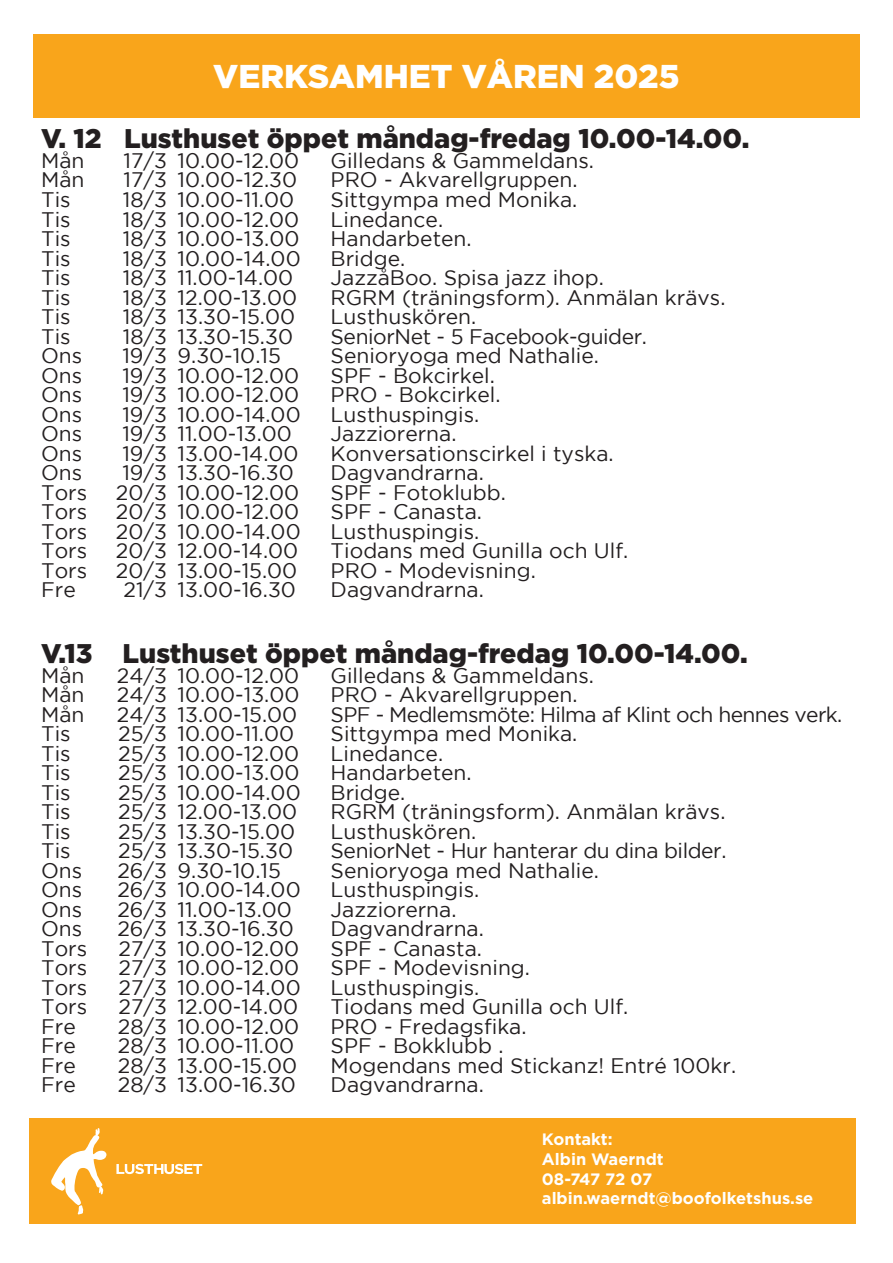
<style>
.page{position:relative;width:893px;height:1263px;background:#fff}
.page>*{position:absolute;margin:0;border:0;box-sizing:border-box;transform-origin:0 0}
.t1{font:900 33px "Gotham";color:#fff}
.t2{font:900 27px "Gotham";color:#231f20}
.t3{font:21px "Gotham";color:#231f20}
.t4{font:21px "Gotham";letter-spacing:-.02em;color:#231f20}
.t5{font:21px "Gotham";letter-spacing:-.03em;color:#231f20}
.t6{font:700 16.5px "Gotham";color:#fff}
</style>
<div class="page">
<div style="left:33px;top:34px;width:827px;height:84px;background:#f9a51b"></div>
<div style="left:29px;top:1119px;width:827px;height:105px;background:#f9a51b"></div>
<svg style="left:51px;top:1128px;width:56px;height:86px"></svg>
<svg style="left:116px;top:1164px;width:86px;height:10px"></svg>
<p class="t1" style="left:213px;top:57px;width:468px">VERKSAMHET VÅREN 2025</p>
<p class="t2" style="left:41px;top:123px;width:710px">V. 12 Lusthuset öppet måndag-fredag 10.00-14.00.</p>
<p class="t3" style="left:41px;top:149px;width:45px">Mån</p>
<p class="t3" style="left:124px;top:149px;width:177px">17/3 10.00-12.00</p>
<p class="t3" style="left:331px;top:149px;width:265px">Gilledans &amp; Gammeldans.</p>
<p class="t3" style="left:41px;top:168px;width:45px">Mån</p>
<p class="t3" style="left:124px;top:168px;width:175px">17/3 10.00-12.30</p>
<p class="t3" style="left:331px;top:168px;width:249px">PRO - Akvarellgruppen.</p>
<p class="t3" style="left:41px;top:188px;width:31px">Tis</p>
<p class="t3" style="left:123px;top:188px;width:173px">18/3 10.00-11.00</p>
<p class="t3" style="left:331px;top:188px;width:248px">Sittgympa med Monika.</p>
<p class="t3" style="left:41px;top:207px;width:31px">Tis</p>
<p class="t3" style="left:123px;top:207px;width:178px">18/3 10.00-12.00</p>
<p class="t3" style="left:331px;top:207px;width:114px">Linedance.</p>
<p class="t3" style="left:41px;top:227px;width:31px">Tis</p>
<p class="t3" style="left:123px;top:227px;width:178px">18/3 10.00-13.00</p>
<p class="t3" style="left:331px;top:227px;width:143px">Handarbeten.</p>
<p class="t3" style="left:41px;top:246px;width:31px">Tis</p>
<p class="t3" style="left:123px;top:246px;width:179px">18/3 10.00-14.00</p>
<p class="t3" style="left:331px;top:246px;width:76px">Bridge.</p>
<p class="t3" style="left:41px;top:266px;width:31px">Tis</p>
<p class="t3" style="left:123px;top:266px;width:172px">18/3 11.00-14.00</p>
<p class="t3" style="left:331px;top:266px;width:275px">JazzåBoo. Spisa jazz ihop.</p>
<p class="t3" style="left:41px;top:285px;width:31px">Tis</p>
<p class="t3" style="left:123px;top:285px;width:176px">18/3 12.00-13.00</p>
<p class="t3" style="left:331px;top:285px;width:396px">RGRM (träningsform). Anmälan krävs.</p>
<p class="t3" style="left:41px;top:305px;width:31px">Tis</p>
<p class="t3" style="left:123px;top:305px;width:174px">18/3 13.30-15.00</p>
<p class="t3" style="left:331px;top:305px;width:147px">Lusthuskören.</p>
<p class="t3" style="left:41px;top:324px;width:31px">Tis</p>
<p class="t3" style="left:123px;top:324px;width:172px">18/3 13.30-15.30</p>
<p class="t4" style="left:331px;top:324px;width:318px">SeniorNet - 5 Facebook-guider.</p>
<p class="t3" style="left:41px;top:344px;width:43px">Ons</p>
<p class="t3" style="left:122px;top:344px;width:160px">19/3 9.30-10.15</p>
<p class="t3" style="left:331px;top:344px;width:270px">Senioryoga med Nathalie.</p>
<p class="t3" style="left:41px;top:363px;width:43px">Ons</p>
<p class="t3" style="left:122px;top:363px;width:178px">19/3 10.00-12.00</p>
<p class="t3" style="left:331px;top:363px;width:166px">SPF - Bokcirkel.</p>
<p class="t3" style="left:41px;top:383px;width:43px">Ons</p>
<p class="t3" style="left:122px;top:383px;width:178px">19/3 10.00-12.00</p>
<p class="t3" style="left:331px;top:383px;width:171px">PRO - Bokcirkel.</p>
<p class="t3" style="left:41px;top:402px;width:43px">Ons</p>
<p class="t3" style="left:122px;top:402px;width:180px">19/3 10.00-14.00</p>
<p class="t3" style="left:331px;top:402px;width:150px">Lusthuspingis.</p>
<p class="t3" style="left:41px;top:422px;width:43px">Ons</p>
<p class="t3" style="left:122px;top:422px;width:171px">19/3 11.00-13.00</p>
<p class="t3" style="left:331px;top:422px;width:127px">Jazziorerna.</p>
<p class="t3" style="left:41px;top:441px;width:43px">Ons</p>
<p class="t3" style="left:122px;top:441px;width:178px">19/3 13.00-14.00</p>
<p class="t3" style="left:331px;top:441px;width:285px">Konversationscirkel i tyska.</p>
<p class="t3" style="left:41px;top:461px;width:43px">Ons</p>
<p class="t3" style="left:122px;top:461px;width:173px">19/3 13.30-16.30</p>
<p class="t3" style="left:331px;top:461px;width:155px">Dagvandrarna.</p>
<p class="t3" style="left:41px;top:480px;width:48px">Tors</p>
<p class="t3" style="left:116px;top:480px;width:185px">20/3 10.00-12.00</p>
<p class="t3" style="left:331px;top:480px;width:177px">SPF - Fotoklubb.</p>
<p class="t3" style="left:41px;top:500px;width:48px">Tors</p>
<p class="t3" style="left:116px;top:500px;width:185px">20/3 10.00-12.00</p>
<p class="t3" style="left:331px;top:500px;width:153px">SPF - Canasta.</p>
<p class="t3" style="left:41px;top:519px;width:48px">Tors</p>
<p class="t3" style="left:116px;top:519px;width:186px">20/3 10.00-14.00</p>
<p class="t3" style="left:331px;top:519px;width:150px">Lusthuspingis.</p>
<p class="t3" style="left:41px;top:539px;width:48px">Tors</p>
<p class="t3" style="left:116px;top:539px;width:184px">20/3 12.00-14.00</p>
<p class="t3" style="left:331px;top:539px;width:299px">Tiodans med Gunilla och Ulf.</p>
<p class="t3" style="left:41px;top:558px;width:48px">Tors</p>
<p class="t3" style="left:116px;top:558px;width:183px">20/3 13.00-15.00</p>
<p class="t3" style="left:331px;top:558px;width:207px">PRO - Modevisning.</p>
<p class="t3" style="left:41px;top:578px;width:36px">Fre</p>
<p class="t3" style="left:123px;top:578px;width:174px">21/3 13.00-16.30</p>
<p class="t3" style="left:331px;top:578px;width:155px">Dagvandrarna.</p>
<p class="t2" style="left:41px;top:638px;width:708px">V.13 Lusthuset öppet måndag-fredag 10.00-14.00.</p>
<p class="t3" style="left:41px;top:663px;width:45px">Mån</p>
<p class="t3" style="left:117px;top:663px;width:184px">24/3 10.00-12.00</p>
<p class="t3" style="left:331px;top:663px;width:265px">Gilledans &amp; Gammeldans.</p>
<p class="t3" style="left:41px;top:683px;width:45px">Mån</p>
<p class="t3" style="left:117px;top:683px;width:184px">24/3 10.00-13.00</p>
<p class="t3" style="left:331px;top:683px;width:249px">PRO - Akvarellgruppen.</p>
<p class="t3" style="left:41px;top:702px;width:45px">Mån</p>
<p class="t3" style="left:117px;top:702px;width:182px">24/3 13.00-15.00</p>
<p class="t5" style="left:331px;top:702px;width:513px">SPF - Medlemsmöte: Hilma af Klint och hennes verk.</p>
<p class="t3" style="left:41px;top:722px;width:31px">Tis</p>
<p class="t3" style="left:118px;top:722px;width:177px">25/3 10.00-11.00</p>
<p class="t3" style="left:331px;top:722px;width:248px">Sittgympa med Monika.</p>
<p class="t3" style="left:41px;top:741px;width:31px">Tis</p>
<p class="t3" style="left:118px;top:741px;width:183px">25/3 10.00-12.00</p>
<p class="t3" style="left:331px;top:741px;width:114px">Linedance.</p>
<p class="t3" style="left:41px;top:761px;width:31px">Tis</p>
<p class="t3" style="left:118px;top:761px;width:183px">25/3 10.00-13.00</p>
<p class="t3" style="left:331px;top:761px;width:143px">Handarbeten.</p>
<p class="t3" style="left:41px;top:780px;width:31px">Tis</p>
<p class="t3" style="left:118px;top:780px;width:184px">25/3 10.00-14.00</p>
<p class="t3" style="left:331px;top:780px;width:76px">Bridge.</p>
<p class="t3" style="left:41px;top:800px;width:31px">Tis</p>
<p class="t3" style="left:118px;top:800px;width:180px">25/3 12.00-13.00</p>
<p class="t3" style="left:331px;top:800px;width:396px">RGRM (träningsform). Anmälan krävs.</p>
<p class="t3" style="left:41px;top:819px;width:31px">Tis</p>
<p class="t3" style="left:118px;top:819px;width:179px">25/3 13.30-15.00</p>
<p class="t3" style="left:331px;top:819px;width:147px">Lusthuskören.</p>
<p class="t3" style="left:41px;top:839px;width:31px">Tis</p>
<p class="t3" style="left:118px;top:839px;width:176px">25/3 13.30-15.30</p>
<p class="t4" style="left:331px;top:839px;width:397px">SeniorNet - Hur hanterar du dina bilder.</p>
<p class="t3" style="left:41px;top:858px;width:43px">Ons</p>
<p class="t3" style="left:117px;top:858px;width:165px">26/3 9.30-10.15</p>
<p class="t3" style="left:331px;top:858px;width:270px">Senioryoga med Nathalie.</p>
<p class="t3" style="left:41px;top:878px;width:43px">Ons</p>
<p class="t3" style="left:117px;top:878px;width:185px">26/3 10.00-14.00</p>
<p class="t3" style="left:331px;top:878px;width:150px">Lusthuspingis.</p>
<p class="t3" style="left:41px;top:897px;width:43px">Ons</p>
<p class="t3" style="left:117px;top:897px;width:176px">26/3 11.00-13.00</p>
<p class="t3" style="left:331px;top:897px;width:127px">Jazziorerna.</p>
<p class="t3" style="left:41px;top:917px;width:43px">Ons</p>
<p class="t3" style="left:117px;top:917px;width:178px">26/3 13.30-16.30</p>
<p class="t3" style="left:331px;top:917px;width:155px">Dagvandrarna.</p>
<p class="t3" style="left:41px;top:936px;width:48px">Tors</p>
<p class="t3" style="left:118px;top:936px;width:182px">27/3 10.00-12.00</p>
<p class="t3" style="left:331px;top:936px;width:153px">SPF - Canasta.</p>
<p class="t3" style="left:41px;top:956px;width:48px">Tors</p>
<p class="t3" style="left:118px;top:956px;width:182px">27/3 10.00-12.00</p>
<p class="t3" style="left:331px;top:956px;width:201px">SPF - Modevisning.</p>
<p class="t3" style="left:41px;top:975px;width:48px">Tors</p>
<p class="t3" style="left:118px;top:975px;width:184px">27/3 10.00-14.00</p>
<p class="t3" style="left:331px;top:975px;width:150px">Lusthuspingis.</p>
<p class="t3" style="left:41px;top:995px;width:48px">Tors</p>
<p class="t3" style="left:118px;top:995px;width:181px">27/3 12.00-14.00</p>
<p class="t3" style="left:331px;top:995px;width:299px">Tiodans med Gunilla och Ulf.</p>
<p class="t3" style="left:41px;top:1014px;width:36px">Fre</p>
<p class="t3" style="left:118px;top:1014px;width:183px">28/3 10.00-12.00</p>
<p class="t3" style="left:331px;top:1014px;width:197px">PRO - Fredagsfika.</p>
<p class="t3" style="left:41px;top:1034px;width:36px">Fre</p>
<p class="t3" style="left:118px;top:1034px;width:178px">28/3 10.00-11.00</p>
<p class="t3" style="left:331px;top:1034px;width:174px">SPF - Bokklubb .</p>
<p class="t3" style="left:41px;top:1053px;width:36px">Fre</p>
<p class="t3" style="left:118px;top:1053px;width:181px">28/3 13.00-15.00</p>
<p class="t3" style="left:331px;top:1053px;width:407px">Mogendans med Stickanz! Entré 100kr.</p>
<p class="t3" style="left:41px;top:1073px;width:36px">Fre</p>
<p class="t3" style="left:118px;top:1073px;width:180px">28/3 13.00-16.30</p>
<p class="t3" style="left:331px;top:1073px;width:155px">Dagvandrarna.</p>
<p class="t6" style="left:542px;top:1129px;width:72px">Kontakt:</p>
<p class="t6" style="left:542px;top:1149px;width:123px">Albin Waerndt</p>
<p class="t6" style="left:542px;top:1169px;width:112px">08-747 72 07</p>
<p class="t6" style="left:542px;top:1189px;width:273px">albin.waerndt@boofolketshus.se</p>
</div>
